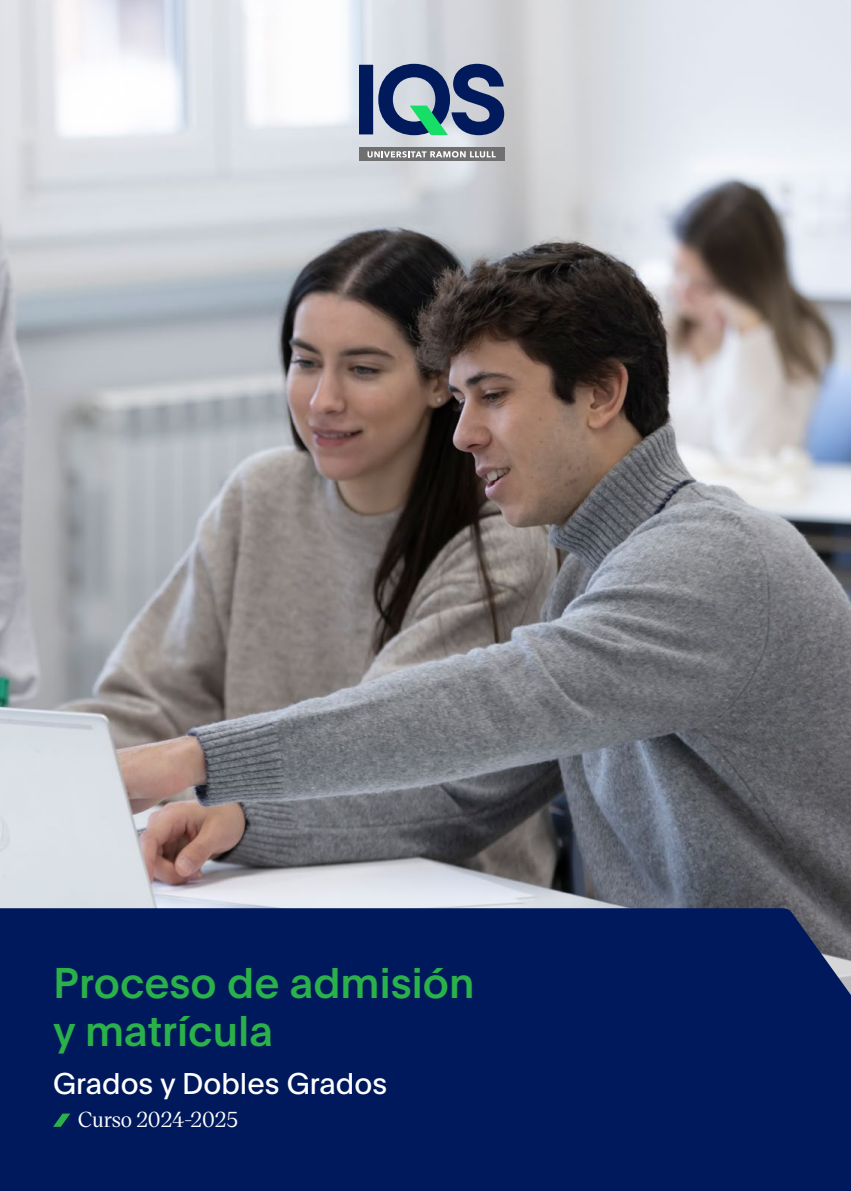
<style>
.page{position:relative;width:851px;height:1191px;background:#fff}
.page>*{position:absolute;margin:0;border:0;box-sizing:border-box;transform-origin:0 0}
.t1{font:500 42px/48px "Plain";color:#2bb14a}
.t2{font:29.4px "Plain";color:#fff}
.t3{font:500 21px "Victor Serif 50";letter-spacing:-.01em;color:#fff}
</style>
<div class="page">
<img style="left:0;top:0;width:850px;height:908px">
<div style="left:359px;top:148px;width:145px;height:13px;background:#707070"></div>
<svg style="left:367px;top:151px;width:128px;height:7px"></svg>
<svg style="left:359px;top:64px;width:145px;height:71px;background:#587191"></svg>
<div style="left:0;top:908px;width:850px;height:283px;background:#00195c"></div>
<svg style="left:53px;top:1113px;width:17px;height:13px"></svg>
<p class="t1" style="left:53px;top:957px;width:422px">Proceso de admisión y matrícula</p>
<p class="t2" style="left:53px;top:1061px;width:335px">Grados y Dobles Grados</p>
<p class="t3" style="left:78px;top:1105px;width:162px">Curso 2024-2025</p>
</div>
